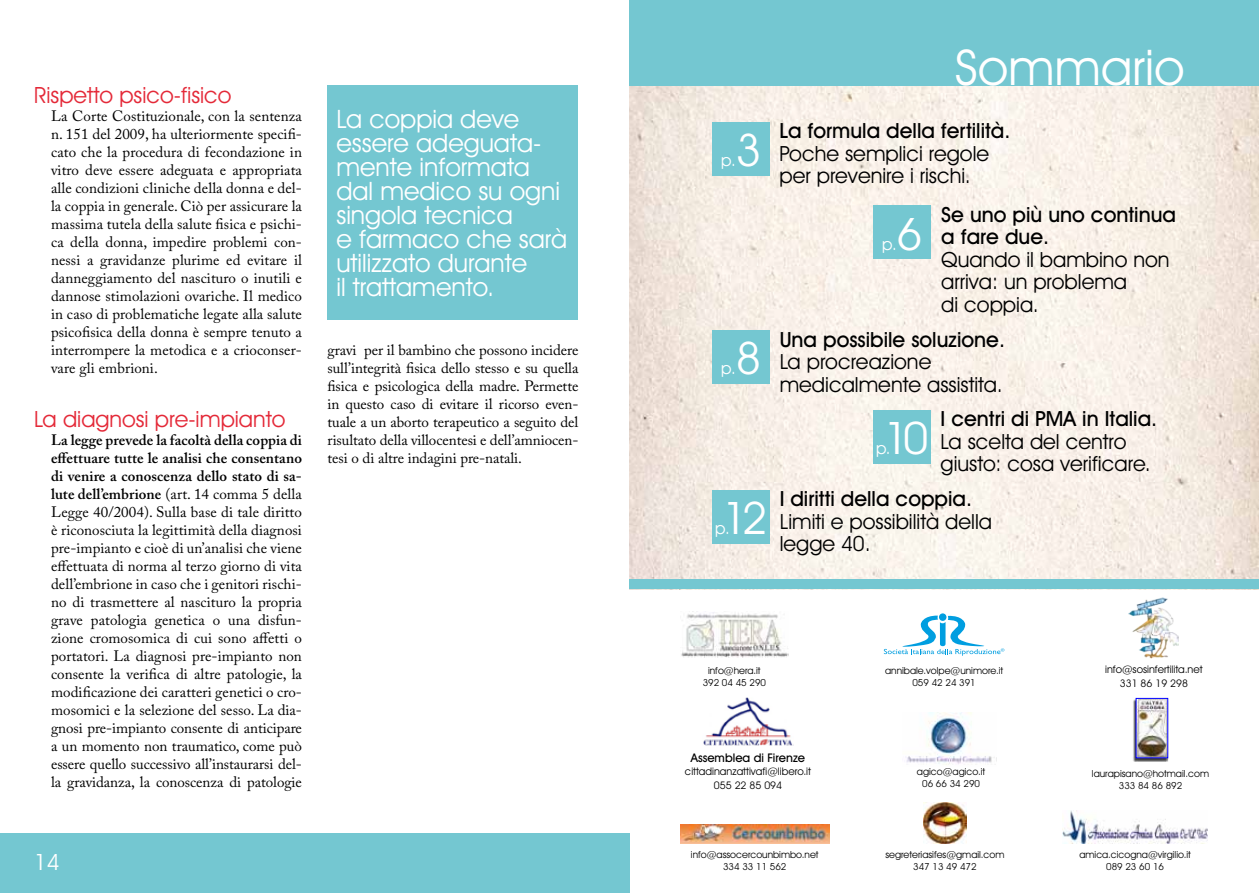
<style>
.page{position:relative;width:1259px;height:893px;background:#fff}
.page>*{position:absolute;margin:0;border:0;box-sizing:border-box;transform-origin:0 0}
.t1{font:49.5px "Avant Garde IT Cby BT";letter-spacing:.005em;color:#fff}
.t2{font:45px "Avant Garde IT Cby BT";color:#fff}
.t3{font:25.5px/24px "Avant Garde IT Cby BT";color:#fff}
.t4{font:22.5px "Avant Garde IT Cby BT";color:#e42938}
.t5{font:22.5px "Avant Garde IT Cby BT";color:#fff}
.t6{font:21px/22.5px "Avant Garde IT Cby BT";color:#000}
.t7{font:500 21px/22.5px "Avant Garde IT Cby BT";color:#000}
.t8{font:16.5px "Avant Garde IT Cby BT";color:#fff}
.t9{font:15px/18px "Adobe Caslon Pro";letter-spacing:-.005em;color:#000;text-align:justify}
.t10{font:500 12px "Avant Garde IT Cby BT";color:#000}
.t11{font:10.5px/13.5px "Avant Garde IT Cby BT";color:#000;text-align:center}
.t12{font:9.75px/12px "Avant Garde IT Cby BT";color:#000;text-align:center}
.s1{font-weight:600}
</style>
<div class="page">
<div style="left:0;top:833px;width:629px;height:60px;background:#74c7d1"></div>
<div style="left:327px;top:85px;width:251px;height:234px;background:#74c7d1"></div>
<img style="left:629px;top:85px;width:630px;height:494px">
<div style="left:629px;top:0;width:630px;height:85px;background:#74c7d1"></div>
<div style="left:629px;top:579px;width:630px;height:10px;background:#74c7d1"></div>
<div style="left:873px;top:410px;width:58px;height:53px;background:#74c7d1"></div>
<div style="left:712px;top:122px;width:58px;height:54px;background:#74c7d1"></div>
<div style="left:712px;top:330px;width:58px;height:54px;background:#74c7d1"></div>
<div style="left:712px;top:490px;width:58px;height:53px;background:#74c7d1"></div>
<div style="left:873px;top:206px;width:58px;height:53px;background:#74c7d1"></div>
<img style="left:923px;top:803px;width:43px;height:41px">
<img style="left:680px;top:825px;width:149px;height:18px">
<img style="left:1062px;top:810px;width:146px;height:33px">
<svg style="left:884px;top:615px;width:120px;height:41px"></svg>
<img style="left:681px;top:611px;width:107px;height:46px">
<img style="left:1129px;top:597px;width:50px;height:62px">
<img style="left:905px;top:713px;width:90px;height:52px">
<img style="left:1133px;top:697px;width:35px;height:65px">
<img style="left:1133px;top:699px;width:34px;height:62px">
<img style="left:1138px;top:700px;width:28px;height:56px">
<img style="left:703px;top:697px;width:90px;height:49px">
<h3 class="t4" style="left:34px;top:81px;width:199px">Rispetto psico-fisico</h3>
<p class="t9" style="left:51px;top:107px;width:252px">La Corte Costituzionale, con la sentenza n. 151 del 2009, ha ulteriormente specifi&shy;cato che la procedura di fecondazione in vitro deve essere adeguata e appropriata alle condizioni cliniche della donna e del&shy;la coppia in generale. Ciò per assicurare la massima tutela della salute fisica e psichi&shy;ca della donna, impedire problemi con&shy;nessi a gravidanze plurime ed evitare il danneggiamento del nascituro o inutili e dannose stimolazioni ovariche. Il medico in caso di problematiche legate alla salute psicofisica della donna è sempre tenuto a interrompere la metodica e a crioconser&shy;vare gli embrioni.</p>
<h3 class="t4" style="left:34px;top:405px;width:253px">La diagnosi pre-impianto</h3>
<p class="t9" style="left:51px;top:431px;width:252px"><span class="s1">La legge prevede la facoltà della coppia di effettuare tutte le analisi che consentano di venire a conoscenza dello stato di sa&shy;lute dell’embrione</span> (art. 14 comma 5 della Legge 40/2004). Sulla base di tale diritto è riconosciuta la legittimità della diagnosi pre-impianto e cioè di un’analisi che viene effettuata di norma al terzo giorno di vita dell’embrione in caso che i genitori rischi&shy;no di trasmettere al nascituro la propria grave patologia genetica o una disfun&shy;zione cromosomica di cui sono affetti o portatori. La diagnosi pre-impianto non consente la verifica di altre patologie, la modificazione dei caratteri genetici o cro&shy;mosomici e la selezione del sesso. La dia&shy;gnosi pre-impianto consente di anticipare a un momento non traumatico, come può essere quello successivo all’instaurarsi del&shy;la gravidanza, la conoscenza di patologie</p>
<h3 class="t5" style="left:34px;top:849px;width:27px">14</h3>
<h3 class="t3" style="left:336px;top:107px;width:232px">La coppia deve essere adeguata&shy;mente informata dal medico su ogni singola tecnica<br>e farmaco che sarà utilizzato durante<br>il trattamento.</h3>
<p class="t9" style="left:327px;top:341px;width:252px">gravi per il bambino che possono incidere sull’integrità fisica dello stesso e su quella fisica e psicologica della madre. Permette in questo caso di evitare il ricorso even&shy;tuale a un aborto terapeutico a seguito del risultato della villocentesi e dell’amniocen&shy;tesi o di altre indagini pre-natali.</p>
<h2 class="t2" style="left:736px;top:123px;width:27px">3</h2>
<p class="t8" style="left:721px;top:150px;width:16px">p.</p>
<h2 class="t2" style="left:736px;top:331px;width:27px">8</h2>
<p class="t8" style="left:721px;top:358px;width:16px">p.</p>
<h2 class="t2" style="left:722px;top:490px;width:46px">12</h2>
<p class="t8" style="left:715px;top:518px;width:16px">p.</p>
<h1 class="t1" style="left:955px;top:37px;width:231px">Sommario</h1>
<h3 class="t7" style="left:779px;top:120px;width:232px">La formula della fertilità.</h3>
<h3 class="t6" style="left:779px;top:142px;width:211px">Poche semplici regole per prevenire i rischi.</h3>
<h2 class="t2" style="left:897px;top:206px;width:27px">6</h2>
<p class="t8" style="left:882px;top:234px;width:16px">p.</p>
<h3 class="t7" style="left:941px;top:203px;width:236px">Se uno più uno continua a fare due.</h3>
<h3 class="t6" style="left:941px;top:248px;width:230px">Quando il bambino non arriva: un problema<br>di coppia.</h3>
<h3 class="t7" style="left:779px;top:328px;width:227px">Una possibile soluzione.</h3>
<h3 class="t6" style="left:779px;top:350px;width:224px">La procreazione medicalmente assistita.</h3>
<h2 class="t2" style="left:883px;top:411px;width:46px">10</h2>
<p class="t8" style="left:876px;top:438px;width:16px">p.</p>
<h3 class="t7" style="left:940px;top:407px;width:218px">I centri di PMA in Italia.</h3>
<h3 class="t6" style="left:940px;top:430px;width:212px">La scelta del centro giusto: cosa verificare.</h3>
<h3 class="t7" style="left:779px;top:487px;width:194px">I diritti della coppia.</h3>
<h3 class="t6" style="left:779px;top:510px;width:214px">Limiti e possibilità della legge 40.</h3>
<p class="t12" style="left:702px;top:664px;width:65px">info@hera.it<br>392 04 45 290</p>
<p class="t11" style="left:1105px;top:663px;width:99px">info@sosinfertilita.net<br>331 86 19 298</p>
<p class="t12" style="left:885px;top:664px;width:120px">annibale.volpe@unimore.it<br>059 42 24 391</p>
<p class="t10" style="left:691px;top:750px;width:116px">Assemblea di Firenze</p>
<p class="t11" style="left:685px;top:765px;width:128px">cittadinanzattivafi@libero.it<br>055 22 85 094</p>
<p class="t12" style="left:917px;top:766px;width:70px">agico@agico.it<br>06 66 34 290</p>
<p class="t12" style="left:1092px;top:767px;width:119px">laurapisano@hotmail.com<br>333 84 86 892</p>
<p class="t12" style="left:691px;top:849px;width:129px">info@assocercounbimbo.net<br>334 33 11 562</p>
<p class="t12" style="left:1079px;top:849px;width:113px">amica.cicogna@virgilio.it<br>089 23 60 16</p>
<p class="t12" style="left:885px;top:849px;width:121px">segreteriasifes@gmail.com<br>347 13 49 472</p>
</div>
